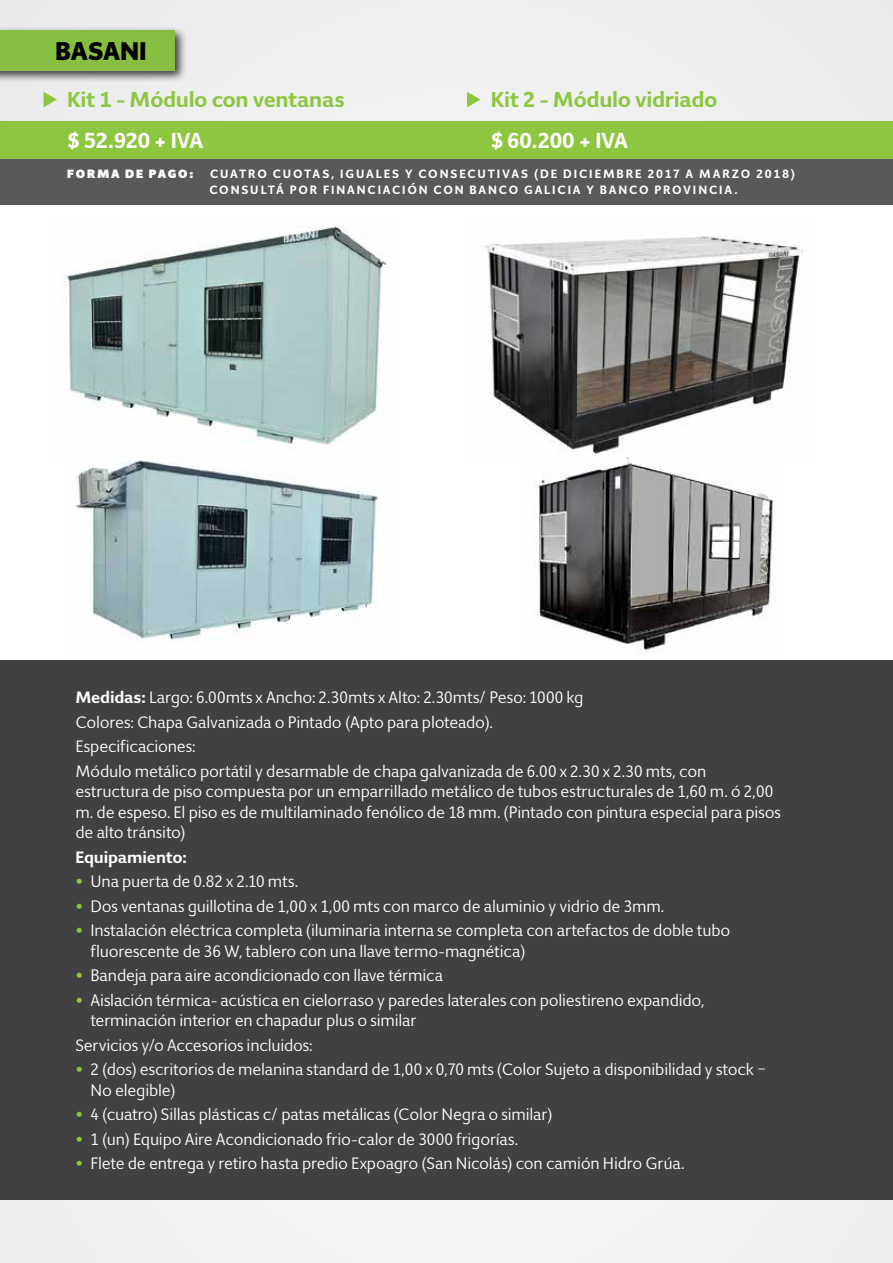
<style>
.page{position:relative;width:893px;height:1263px;background:#efeff0}
.page>*{position:absolute;margin:0;border:0;box-sizing:border-box;transform-origin:0 0}
.t1{font:800 25.5px "Giacomo";color:#000}
.t2{font:700 21.6px "Giacomo";letter-spacing:-.015em;color:#8dc63f}
.t3{font:700 21.6px "Giacomo";letter-spacing:-.02em;color:#fff}
.t4{font:16.5px/20.4px "Giacomo";letter-spacing:-.01em;color:#fff}
.t5{font:700 16.5px "Giacomo";color:#fff}
.t6{font:700 12px/15.8px "Giacomo";letter-spacing:.15em;color:#fff}
.t7{font:900 12px "Giacomo";letter-spacing:.15em;color:#fff}
.s1{font-weight:700}
.s2{color:#8dc63f}
</style>
<div class="page">
<div style="left:0;top:659px;width:893px;height:540px;background:#414042"></div>
<div style="left:0;top:204px;width:893px;height:455px;background:#fff"></div>
<img style="left:483px;top:235px;width:320px;height:219px">
<img style="left:65px;top:226px;width:326px;height:223px">
<img style="left:535px;top:457px;width:239px;height:194px">
<img style="left:75px;top:460px;width:304px;height:180px">
<svg style="left:44px;top:92px;width:13px;height:15px"></svg>
<svg style="left:467px;top:92px;width:13px;height:15px"></svg>
<div style="left:0;top:122px;width:446px;height:37px;background:#8dc63f"></div>
<div style="left:447px;top:122px;width:446px;height:37px;background:#8dc63f"></div>
<div style="left:0;top:159px;width:893px;height:45px;background:#58595b"></div>
<div style="left:0;top:26px;width:187px;height:57px;background:#000;opacity:.75"></div>
<div style="left:0;top:30px;width:174px;height:41px;background:#87c040"></div>
<h1 class="t1" style="left:55px;top:35px;width:93px">BASANI</h1>
<h2 class="t2" style="left:67px;top:86px;width:279px">KIT 1 - MÓDULO CON VENTANAS</h2>
<h2 class="t2" style="left:491px;top:86px;width:228px">KIT 2 - MÓDULO VIDRIADO</h2>
<h2 class="t3" style="left:67px;top:127px;width:138px">$ 52.920 + IVA</h2>
<h2 class="t3" style="left:491px;top:127px;width:116px">$ 60.200 + IVA</h2>
<p class="t7" style="left:67px;top:166px;width:127px">FORMA DE PAGO:</p>
<p class="t6" style="left:209px;top:166px;width:587px">CUATRO CUOTAS, IGUALES Y CONSECUTIVAS (D E D ICIEMBRE 2017 A MARZO 2018)<br>CONSULTÁ POR FINANCIACIÓN CON BANCO</p>
<p class="t6" style="left:524px;top:182px;width:9px">GALICIA</p>
<p class="t6" style="left:586px;top:182px;width:153px">Y BANCO PROVINCIA.</p>
<p class="t4" style="left:75px;top:686px;width:632px;line-height:24.6px"><span class="s1">MEDIDAS:</span> Largo: 6.00mts x Ancho: 2.30mts x Alto: 2.30mts/ Peso: 1000 kg<br>Colores: Chapa Galvanizada o Pintado (Apto para ploteado).<br>Especificaciones:<br>Módulo metálico portátil y desarmable de chapa galvanizada de 6.00 x 2.30 x 2.30 mts, con</p>
<p class="t4" style="left:75px;top:782px;width:707px">estructura de piso compuesta por un emparrillado metálico de tubos estructurales de 1,60 m. ó 2,00 m. de espeso. El piso es de multilaminado fenólico de 18 mm. (Pintado con pintura especial para pisos de alto tránsito)</p>
<p class="t5" style="left:75px;top:846px;width:113px">EQUIPAMIENTO:</p>
<p class="t4" style="left:75px;top:872px;width:224px"><span class="s2">•</span> Una puerta de 0.82 x 2.10 mts.</p>
<p class="t4" style="left:75px;top:896px;width:590px"><span class="s2">•</span> Dos ventanas guillotina de 1,00 x 1,00 mts con marco de aluminio y vidrio de 3mm.</p>
<p class="t4" style="left:90px;top:921px;width:641px;text-indent:-15px"><span class="s2">•</span> Instalación eléctrica completa (iluminaria interna se completa con artefactos de doble tubo fluorescente de 36 W, tablero con una llave termo-magnética)</p>
<p class="t4" style="left:75px;top:966px;width:369px"><span class="s2">•</span> Bandeja para aire acondicionado con llave térmica</p>
<p class="t4" style="left:90px;top:990px;width:616px;text-indent:-15px"><span class="s2">•</span> Aislación térmica- acústica en cielorraso y paredes laterales con poliestireno expandido, terminación interior en chapadur plus o similar</p>
<p class="t4" style="left:75px;top:1035px;width:239px">Servicios y/o Accesorios incluidos:</p>
<p class="t4" style="left:90px;top:1060px;width:677px;text-indent:-15px"><span class="s2">•</span> 2 (dos) escritorios de melanina standard de 1,00 x 0,70 mts (Color Sujeto a disponibilidad y stock –<br>No elegible)</p>
<p class="t4" style="left:75px;top:1105px;width:479px"><span class="s2">•</span> 4 (cuatro) Sillas plásticas c/ patas metálicas (Color Negra o similar)</p>
<p class="t4" style="left:75px;top:1129px;width:444px"><span class="s2">•</span> 1 (un) Equipo Aire Acondicionado frio-calor de 3000 frigorías.</p>
<p class="t4" style="left:75px;top:1154px;width:610px"><span class="s2">•</span> Flete de entrega y retiro hasta predio Expoagro (San Nicolás) con camión Hidro Grúa.</p>
</div>
